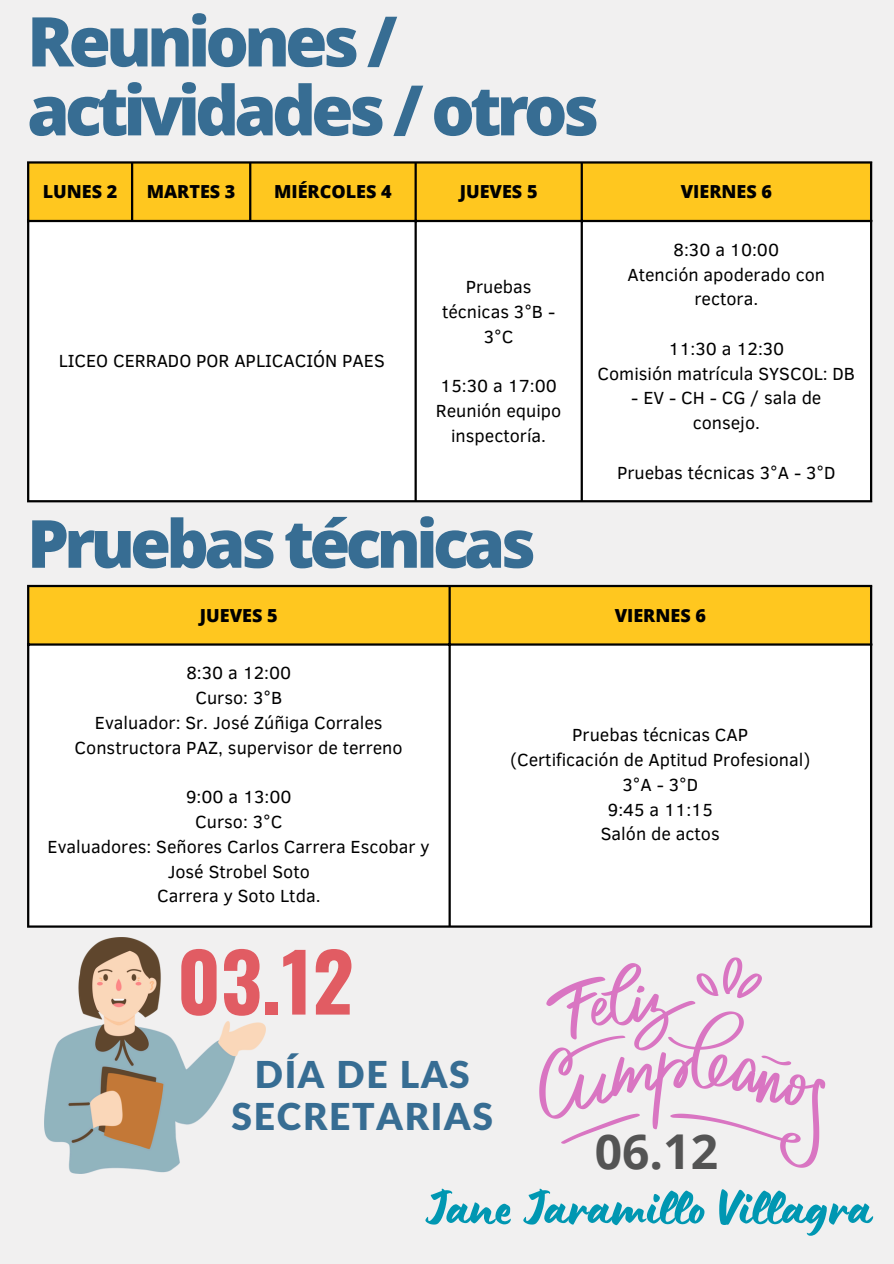
<style>
.page{position:relative;width:894px;height:1264px;background:#fff}
.page>*{position:absolute;margin:0;border:0;box-sizing:border-box;transform-origin:0 0}
.t1{font:700 79.8px "Oswald";color:#e15c63}
.t2{font:800 68.7px/68.8px "Open Sans";letter-spacing:-.075em;color:#376d93}
.t3{font:800 66.3px "Open Sans";letter-spacing:-.075em;color:#376d93}
.t4{font:55.65px "Lumios Brush";color:#0097b2}
.t5{font:700 48px "Open Sans";color:#545454}
.t6{font:900 37.05px/42.9px "Lato Latin";letter-spacing:.045em;color:#376d93;text-align:center}
.t7{font:18px/24.8px "Clear Sans";color:#000;text-align:center}
.t8{font:800 18px "Open Sans";color:#000}
</style>
<div class="page">
<div style="left:0;top:0;width:893px;height:1263px;background:#f1f0f0"></div>
<div style="left:29px;top:164px;width:840px;height:56px;background:#ffc71f"></div>
<div style="left:29px;top:222px;width:840px;height:278px;background:#fff"></div>
<hr style="left:27px;top:164px;width:2px;height:336px;background:#000">
<hr style="left:131px;top:164px;width:2px;height:56px;background:#000">
<hr style="left:249px;top:164px;width:2px;height:56px;background:#000">
<hr style="left:414px;top:164px;width:2px;height:336px;background:#000">
<hr style="left:580px;top:164px;width:2px;height:336px;background:#000">
<hr style="left:869px;top:164px;width:3px;height:336px;background:#000">
<hr style="left:27px;top:161px;width:845px;height:3px;background:#000">
<hr style="left:27px;top:220px;width:845px;height:2px;background:#000">
<hr style="left:27px;top:500px;width:845px;height:2px;background:#000">
<div style="left:29px;top:587px;width:840px;height:56px;background:#ffc71f"></div>
<div style="left:29px;top:645px;width:840px;height:280px;background:#fff"></div>
<hr style="left:27px;top:587px;width:2px;height:338px;background:#000">
<hr style="left:448px;top:587px;width:2px;height:338px;background:#000">
<hr style="left:869px;top:587px;width:3px;height:338px;background:#000">
<hr style="left:27px;top:585px;width:845px;height:2px;background:#000">
<hr style="left:27px;top:643px;width:845px;height:2px;background:#000">
<hr style="left:27px;top:925px;width:845px;height:2px;background:#000">
<img style="left:45px;top:937px;width:220px;height:236px">
<svg style="left:539px;top:957px;width:286px;height:210px"></svg>
<p class="t2" style="left:27px;top:5px;width:573px">Reuniones / actividades / otros</p>
<h2 class="t8" style="left:43px;top:179px;width:76px">LUNES 2</h2>
<p class="t8" style="left:147px;top:179px;width:90px">MARTES 3</p>
<p class="t8" style="left:274px;top:179px;width:119px">MIÉRCOLES 4</p>
<p class="t8" style="left:459px;top:179px;width:79px">JUEVES 5</p>
<p class="t8" style="left:680px;top:179px;width:93px">VIERNES 6</p>
<p class="t7" style="left:59px;top:348px;width:327px">LICEO CERRADO POR APLICACIÓN PAES</p>
<p class="t7" style="left:442px;top:273px;width:115px">Pruebas técnicas 3°B -<br>3°C</p>
<p class="t7" style="left:440px;top:372px;width:118px">15:30 a 17:00</p>
<p class="t7" style="left:435px;top:397px;width:127px">Reunión equipo inspectoría.</p>
<p class="t3" style="left:27px;top:497px;width:510px">Pruebas técnicas</p>
<p class="t7" style="left:673px;top:236px;width:107px">8:30 a 10:00</p>
<p class="t7" style="left:627px;top:261px;width:199px">Atención apoderado con rectora.</p>
<p class="t7" style="left:668px;top:335px;width:117px">11:30 a 12:30</p>
<p class="t7" style="left:597px;top:360px;width:259px">Comisión matrícula SYSCOL: DB</p>
<p class="t7" style="left:631px;top:385px;width:192px">- EV - CH - CG / sala de consejo.</p>
<p class="t7" style="left:617px;top:459px;width:220px">Pruebas técnicas 3°A - 3°D</p>
<p class="t8" style="left:200px;top:602px;width:79px">JUEVES 5</p>
<h2 class="t8" style="left:614px;top:602px;width:93px">VIERNES 6</h2>
<p class="t7" style="left:186px;top:659px;width:106px">8:30 a 12:00</p>
<p class="t7" style="left:195px;top:684px;width:88px">Curso: 3°B</p>
<p class="t7" style="left:95px;top:709px;width:289px">Evaluador: Sr. José Zúñiga Corrales</p>
<p class="t7" style="left:75px;top:734px;width:329px">Constructora PAZ, supervisor de terreno</p>
<p class="t7" style="left:186px;top:783px;width:107px">9:00 a 13:00</p>
<p class="t7" style="left:195px;top:808px;width:89px">Curso: 3°C</p>
<p class="t7" style="left:48px;top:833px;width:383px">Evaluadores: Señores Carlos Carrera Escobar y<br>José Strobel Soto</p>
<p class="t7" style="left:157px;top:882px;width:165px">Carrera y Soto Ltda.</p>
<h1 class="t1" style="left:177px;top:919px;width:178px">03.12</h1>
<p class="t6" style="left:231px;top:1054px;width:263px">DÍA DE LAS<br>SECRETARIAS</p>
<p class="t7" style="left:572px;top:721px;width:177px">Pruebas técnicas CAP</p>
<p class="t7" style="left:510px;top:746px;width:302px">(Certificación de Aptitud Profesional)</p>
<p class="t7" style="left:622px;top:771px;width:77px">3°A - 3°D</p>
<p class="t7" style="left:607px;top:796px;width:106px">9:45 a 11:15</p>
<p class="t7" style="left:600px;top:820px;width:120px">Salón de actos</p>
<p class="t5" style="left:594px;top:1117px;width:125px">06.12</p>
<p class="t4" style="left:424px;top:1188px;width:449px">Jane Jaramillo Villagra</p>
</div>
